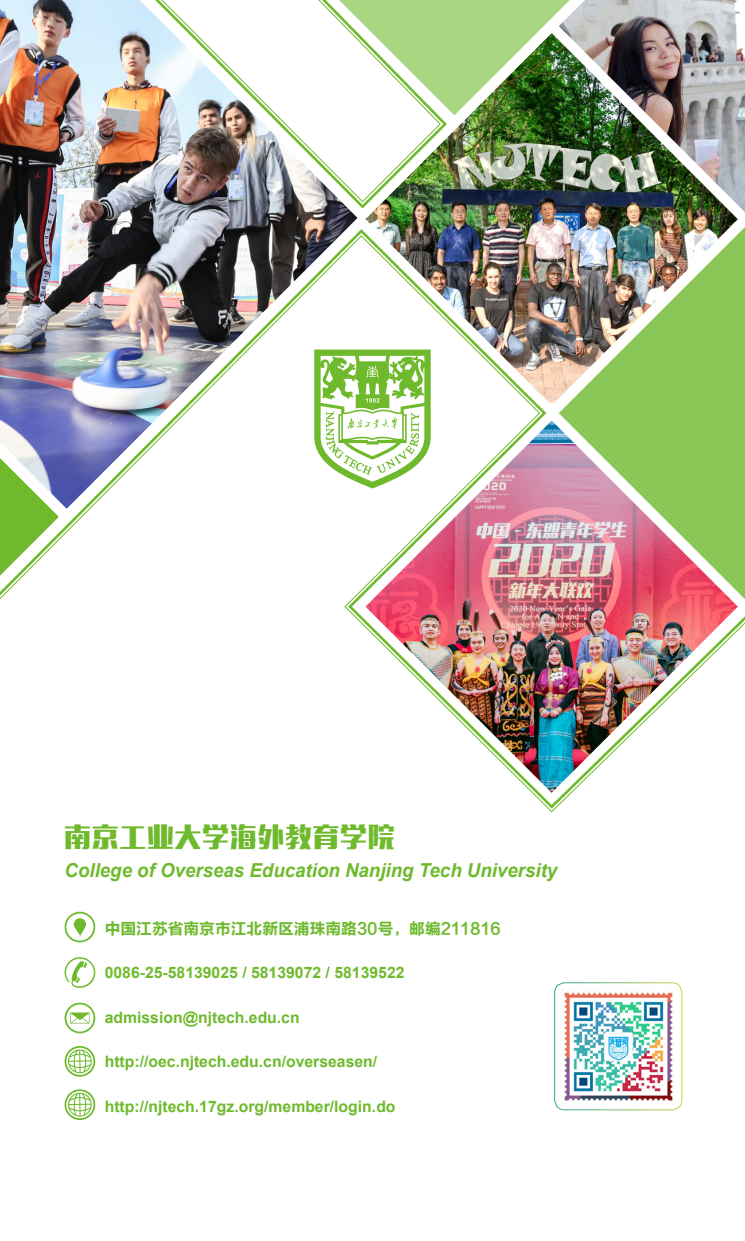
<style>
.page{position:relative;width:745px;height:1241px;background:#fff}
.page>*{position:absolute;margin:0;border:0;box-sizing:border-box;transform-origin:0 0}
.t1{font:26.25px "MF Li Hei Noncommercial";letter-spacing:.05em;color:#6fba2c}
.t2{font:italic 700 19.25px "Arial";color:#6fba2c}
.t3{font:700 15.75px "Arial";color:#6fba2c}
.t4{font:15.75px "FZLTCHK GBK1 0";color:#6fba2c}
</style>
<div class="page">
<img style="left:595px;top:0;width:149px;height:211px">
<img style="left:365px;top:33px;width:372px;height:194px">
<img style="left:448px;top:0;width:147px;height:115px">
<img style="left:0;top:0;width:357px;height:227px">
<svg style="left:64px;top:957px;width:31px;height:30px"></svg>
<svg style="left:64px;top:911px;width:31px;height:31px"></svg>
<svg style="left:64px;top:1002px;width:31px;height:31px"></svg>
<svg style="left:65px;top:1089px;width:30px;height:30px"></svg>
<svg style="left:65px;top:1046px;width:30px;height:30px"></svg>
<img style="left:556px;top:984px;width:123px;height:124px">
<div style="left:554px;top:982px;width:127px;height:128px;border:1px solid #fff;border-radius:10px"></div>
<img style="left:0;top:235px;width:744px;height:578px">
<img style="left:136px;top:0;width:312px;height:210px">
<img style="left:147px;top:0;width:294px;height:203px">
<h1 class="t1" style="left:64px;top:821px;width:331px">南京工业大学海外教育学院</h1>
<p class="t2" style="left:64px;top:857px;width:494px">College of Overseas Education Nanjing Tech University</p>
<p class="t4" style="left:105px;top:919px;width:397px">中国江苏省南京市江北新区浦珠南路30号，邮编211816</p>
<p class="t3" style="left:105px;top:961px;width:301px">0086-25-58139025 / 58139072 / 58139522</p>
<p class="t3" style="left:105px;top:1006px;width:196px">admission@njtech.edu.cn</p>
<p class="t3" style="left:105px;top:1050px;width:274px">http://oec.njtech.edu.cn/overseasen/</p>
<p class="t3" style="left:105px;top:1095px;width:292px">http://njtech.17gz.org/member/login.do</p>
</div>
